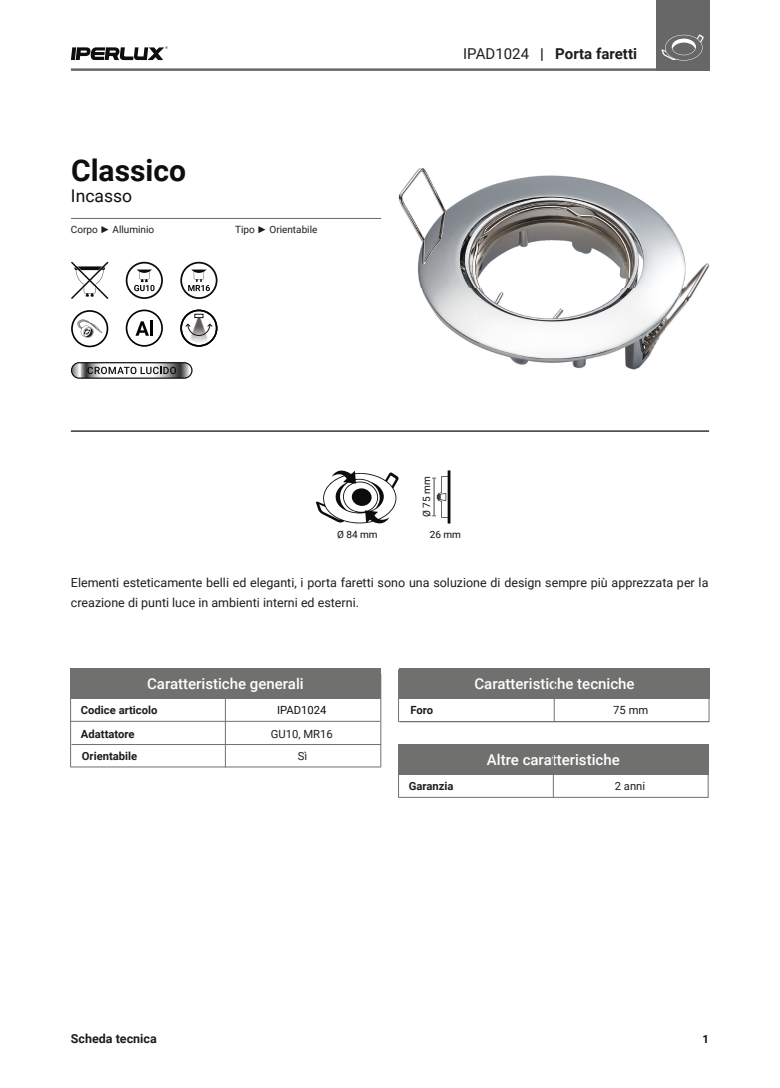
<style>
.page{position:relative;width:780px;height:1088px;background:#fff}
.page>*{position:absolute;margin:0;border:0;box-sizing:border-box;transform-origin:0 0}
.t1{font:700 30px "Roboto";color:#0d0e0e}
.t2{font:17.5px "Roboto";color:#0d0e0e}
.t3{font:500 15px "Roboto";color:#fff}
.t4{font:700 15px "Roboto";color:#1d1d1b}
.t5{font:12.5px/20px "Roboto";color:#1d1d1b}
.t6{font:700 12.5px "Roboto";color:#1d1d1b}
.t7{font:700 11.25px/24.4px "Roboto";color:#1d1d1b}
.t8{font:11.25px/22.1px "Roboto";color:#1d1d1b;text-align:center}
.t9{font:11.25px "Roboto";color:#0d0e0e}
.t10{font:700 11.25px "Roboto";color:#0d0e0e}
.t11{font:10px "Roboto";color:#1d1d1b}
.t12{font:10px "Roboto";color:#0d0e0e}
.s1{font-family:"Franklin Gothic";font-weight:800}
.s2{font-weight:400}
</style>
<div class="page">
<svg style="left:71px;top:46px;width:97px;height:14px"></svg>
<hr style="left:71px;top:68px;width:638px;height:3px;background:#676767">
<div style="left:399px;top:668px;width:310px;height:30px;background:#70706f"></div>
<hr style="left:399px;top:721px;width:310px;height:1px;background:#70706f">
<hr style="left:398px;top:669px;width:1px;height:53px;background:#70706f">
<hr style="left:708px;top:669px;width:1px;height:53px;background:#70706f">
<hr style="left:380px;top:674px;width:1px;height:93px;background:#70706f">
<hr style="left:554px;top:678px;width:1px;height:44px;background:#70706f">
<hr style="left:71px;top:430px;width:638px;height:2px;background:#0c0d0d">
<div style="left:398px;top:744px;width:310px;height:30px;background:#70706f"></div>
<hr style="left:398px;top:797px;width:310px;height:1px;background:#70706f">
<hr style="left:398px;top:748px;width:1px;height:50px;background:#70706f">
<hr style="left:707px;top:744px;width:1px;height:54px;background:#70706f">
<hr style="left:553px;top:754px;width:1px;height:44px;background:#70706f">
<div style="left:70px;top:668px;width:311px;height:30px;background:#70706f"></div>
<hr style="left:71px;top:721px;width:309px;height:1px;background:#70706f">
<hr style="left:72px;top:744px;width:309px;height:1px;background:#70706f">
<hr style="left:71px;top:767px;width:309px;height:1px;background:#70706f">
<hr style="left:70px;top:674px;width:1px;height:93px;background:#70706f">
<hr style="left:225px;top:691px;width:1px;height:76px;background:#70706f">
<hr style="left:71px;top:218px;width:310px;height:1px;background:#676767">
<div style="left:656px;top:0;width:53px;height:71px;background:#676767"></div>
<svg style="left:661px;top:34px;width:42px;height:27px"></svg>
<svg style="left:126px;top:262px;width:37px;height:37px"></svg>
<svg style="left:71px;top:262px;width:37px;height:37px"></svg>
<svg style="left:126px;top:309px;width:37px;height:38px"></svg>
<hr style="left:150px;top:320px;width:3px;height:16px;background:#020203">
<svg style="left:180px;top:262px;width:37px;height:37px"></svg>
<svg style="left:71px;top:310px;width:37px;height:37px"></svg>
<svg style="left:180px;top:310px;width:37px;height:37px"></svg>
<svg style="left:316px;top:470px;width:83px;height:53px"></svg>
<svg style="left:432px;top:470px;width:18px;height:53px"></svg>
<img style="left:399px;top:168px;width:310px;height:201px">
<svg style="left:71px;top:362px;width:121px;height:17px"></svg>
<h1 class="t1" style="left:71px;top:150px;width:117px">Classico</h1>
<h2 class="t2" style="left:71px;top:183px;width:63px">Incasso</h2>
<p class="t11" style="left:71px;top:223px;width:85px">Corpo <span class="s1">►</span> Alluminio</p>
<p class="t11" style="left:235px;top:223px;width:84px">Tipo <span class="s1">►</span> Orientabile</p>
<p class="t4" style="left:463px;top:43px;width:175px"><span class="s2">IPAD1024</span> | Porta faretti</p>
<p class="t12" style="left:419px;top:517px;width:42px;rotate:-90deg">Ø 75 mm</p>
<p class="t12" style="left:337px;top:528px;width:42px">Ø 84 mm</p>
<p class="t12" style="left:429px;top:528px;width:33px">26 mm</p>
<p class="t5" style="left:71px;top:572px;width:639px">Elementi esteticamente belli ed eleganti, i porta faretti sono una soluzione di design sempre più apprezzata per la creazione di punti luce in ambienti interni ed esterni.</p>
<p class="t3" style="left:147px;top:673px;width:158px">Caratteristiche generali</p>
<p class="t9" style="left:277px;top:702px;width:51px">IPAD1024</p>
<p class="t8" style="left:271px;top:723px;width:63px">GU10, MR16<br>Sì</p>
<p class="t7" style="left:81px;top:697px;width:78px">Codice articolo<br>Adattatore</p>
<p class="t7" style="left:82px;top:744px;width:57px">Orientabile</p>
<p class="t3" style="left:474px;top:673px;width:162px">Caratteristiche tecniche</p>
<p class="t7" style="left:410px;top:697px;width:24px">Foro</p>
<p class="t8" style="left:613px;top:699px;width:37px">75 mm</p>
<p class="t3" style="left:487px;top:749px;width:134px">Altre caratteristiche</p>
<p class="t7" style="left:409px;top:773px;width:46px">Garanzia</p>
<p class="t8" style="left:614px;top:774px;width:32px">2 anni</p>
<p class="t6" style="left:71px;top:1030px;width:87px">Scheda tecnica</p>
<p class="t10" style="left:702px;top:1031px;width:8px">1</p>
</div>
